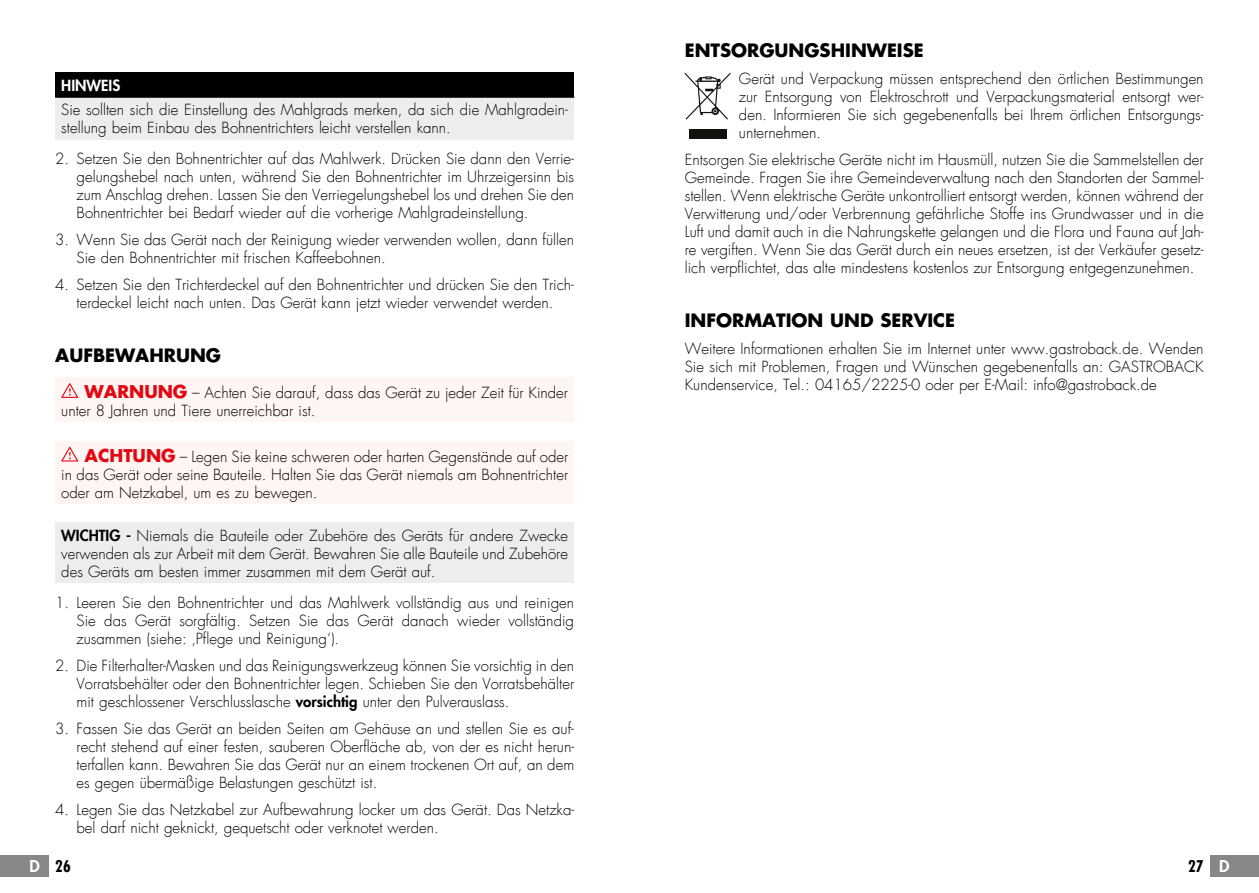
<style>
.page{position:relative;width:1259px;height:893px;background:#fff}
.page>*{position:absolute;margin:0;border:0;box-sizing:border-box;transform-origin:0 0}
.t1{font:700 18px "Futura LT";color:#000}
.t2{font:700 condensed 15.75px "Futura LT";color:#000}
.t3{font:300 15px/18px "Futura LT";color:#000;text-align:justify}
.t4{font:800 15px "Futura LT";color:#fff}
.s1{font-weight:700;font-size:17.25px;color:#e30613}
.s2{font-weight:800}
.s3{font-weight:800;font-stretch:normal;font-size:16.05px;color:#fff}
</style>
<div class="page">
<svg style="left:0;top:856px;width:48px;height:21px"></svg>
<svg style="left:1210px;top:856px;width:49px;height:21px"></svg>
<div style="left:55px;top:72px;width:519px;height:25px;background:#000"></div>
<div style="left:55px;top:97px;width:519px;height:42px;background:#ededed"></div>
<hr style="left:55px;top:96px;width:519px;height:2px;background:#000">
<div style="left:55px;top:377px;width:519px;height:45px;background:#fef6f2"></div>
<svg style="left:61px;top:383px;width:17px;height:15px"></svg>
<div style="left:55px;top:441px;width:519px;height:63px;background:#fef6f2"></div>
<svg style="left:61px;top:447px;width:17px;height:15px"></svg>
<div style="left:55px;top:522px;width:519px;height:61px;background:#ededed"></div>
<svg style="left:685px;top:72px;width:45px;height:48px"></svg>
<div style="left:688px;top:129px;width:38px;height:10px;background:#13110c"></div>
<p class="t4" style="left:61px;top:75px;width:60px">HINWEIS</p>
<p class="t3" style="left:61px;top:101px;width:508px">Sie sollten sich die Einstellung des Mahlgrads merken, da sich die Mahlgradein&shy;stellung beim Einbau des Bohnentrichters leicht verstellen kann.</p>
<p class="t3" style="left:77px;top:150px;width:499px;text-indent:-21px">2. Setzen Sie den Bohnentrichter auf das Mahlwerk. Drücken Sie dann den Verrie&shy;gelungshebel nach unten, während Sie den Bohnentrichter im Uhrzeigersinn bis zum Anschlag drehen. Lassen Sie den Verriegelungshebel los und drehen Sie den Bohnentrichter bei Bedarf wieder auf die vorherige Mahlgradeinstellung.</p>
<p class="t3" style="left:77px;top:231px;width:499px;text-indent:-21px">3. Wenn Sie das Gerät nach der Reinigung wieder verwenden wollen, dann füllen<br>Sie den Bohnentrichter mit frischen Kaffeebohnen.</p>
<p class="t3" style="left:55px;top:276px;width:520px;text-align:center">4. Setzen Sie den Trichterdeckel auf den Bohnentrichter und drücken Sie den Trich&shy;terdeckel leicht nach unten. Das Gerät kann jetzt wieder verwendet werden.</p>
<p class="t1" style="left:55px;top:343px;width:167px">AUFBEWAHRUNG</p>
<p class="t3" style="left:61px;top:384px;width:508px;text-indent:23px"><span class="s1">WARNUNG</span> – Achten Sie darauf, dass das Gerät zu jeder Zeit für Kinder unter 8 Jahren und Tiere unerreichbar ist.</p>
<p class="t3" style="left:61px;top:448px;width:508px;text-indent:23px"><span class="s1">ACHTUNG</span> – Legen Sie keine schweren oder harten Gegenstände auf oder in das Gerät oder seine Bauteile. Halten Sie das Gerät niemals am Bohnentrichter oder am Netzkabel, um es zu bewegen.</p>
<p class="t3" style="left:61px;top:527px;width:508px"><span class="s2">WICHTIG -</span> Niemals die Bauteile oder Zubehöre des Geräts für andere Zwecke verwenden als zur Arbeit mit dem Gerät. Bewahren Sie alle Bauteile und Zubehöre des Geräts am besten immer zusammen mit dem Gerät auf.</p>
<p class="t3" style="left:77px;top:594px;width:499px;text-indent:-21px">1. Leeren Sie den Bohnentrichter und das Mahlwerk vollständig aus und reinigen Sie das Gerät sorgfältig. Setzen Sie das Gerät danach wieder vollständig zusammen (siehe: ‚Pflege und Reinigung‘).</p>
<p class="t3" style="left:77px;top:657px;width:499px;text-indent:-21px">2. Die Filterhalter-Masken und das Reinigungswerkzeug können Sie vorsichtig in den Vorratsbehälter oder den Bohnentrichter legen. Schieben Sie den Vorratsbehälter mit geschlossener Verschlusslasche <span class="s2">vorsichtig</span> unter den Pulverauslass.</p>
<p class="t3" style="left:77px;top:720px;width:499px;text-indent:-21px">3. Fassen Sie das Gerät an beiden Seiten am Gehäuse an und stellen Sie es auf&shy;recht stehend auf einer festen, sauberen Oberfläche ab, von der es nicht herun&shy;terfallen kann. Bewahren Sie das Gerät nur an einem trockenen Ort auf, an dem es gegen übermäßige Belastungen geschützt ist.</p>
<p class="t3" style="left:77px;top:801px;width:499px;text-indent:-21px">4. Legen Sie das Netzkabel zur Aufbewahrung locker um das Gerät. Das Netzka&shy;bel darf nicht geknickt, gequetscht oder verknotet werden.</p>
<p class="t1" style="left:685px;top:39px;width:240px">ENTSORGUNGSHINWEISE</p>
<p class="t3" style="left:739px;top:70px;width:466px">Gerät und Verpackung müssen entsprechend den örtlichen Bestimmungen zur Entsorgung von Elektroschrott und Verpackungsmaterial entsorgt wer&shy;den. Informieren Sie sich gegebenenfalls bei Ihrem örtlichen Entsorgungs&shy;unternehmen.</p>
<p class="t3" style="left:685px;top:151px;width:520px">Entsorgen Sie elektrische Geräte nicht im Hausmüll, nutzen Sie die Sammelstellen der Gemeinde. Fragen Sie ihre Gemeindeverwaltung nach den Standorten der Sammel&shy;stellen. Wenn elektrische Geräte unkontrolliert entsorgt werden, können während der Verwitterung und/oder Verbrennung gefährliche Stoffe ins Grundwasser und in die Luft und damit auch in die Nahrungskette gelangen und die Flora und Fauna auf Jah&shy;re vergiften. Wenn Sie das Gerät durch ein neues ersetzen, ist der Verkäufer gesetz&shy;lich verpflichtet, das alte mindestens kostenlos zur Entsorgung entgegenzunehmen.</p>
<p class="t1" style="left:685px;top:309px;width:272px">INFORMATION UND SERVICE</p>
<p class="t3" style="left:685px;top:340px;width:520px">Weitere Informationen erhalten Sie im Internet unter www.gastroback.de. Wenden Sie sich mit Problemen, Fragen und Wünschen gegebenenfalls an: GASTROBACK Kundenservice, Tel.: 04165/2225-0 oder per E-Mail: info@gastroback.de</p>
<p class="t2" style="left:30px;top:857px;width:43px"><span class="s3">D</span> 26</p>
<p class="t2" style="left:1188px;top:857px;width:43px">27 <span class="s3">D</span></p>
</div>
